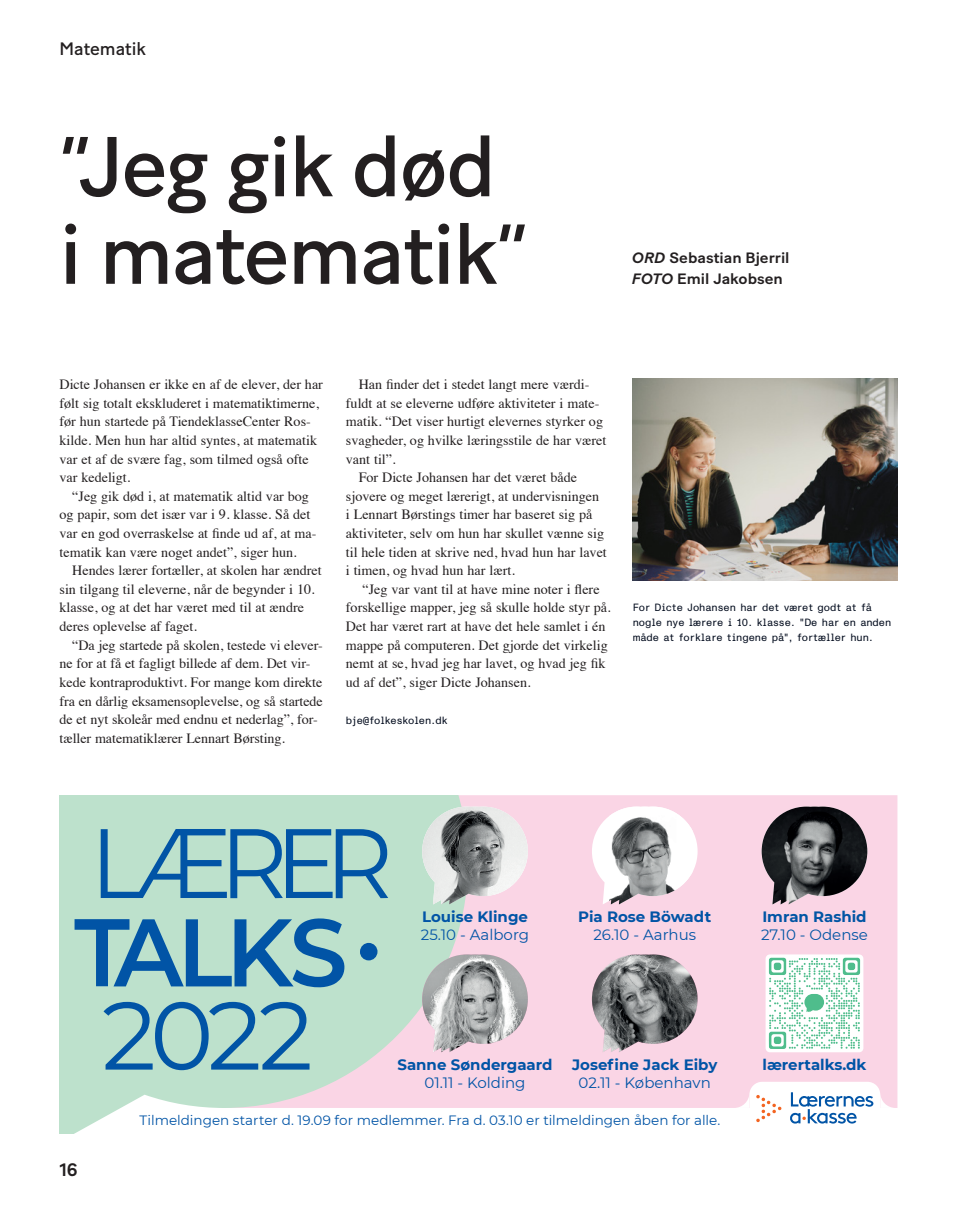
<style>
.page{position:relative;width:957px;height:1217px;background:#fff}
.page>*{position:absolute;margin:0;border:0;box-sizing:border-box;transform-origin:0 0}
.t1{font:95.85px "Montserrat";color:#0154a6}
.t2{font:84.6px "Baton Turbo";letter-spacing:-.02em;color:#231f20}
.t3{font:18px "Baton Turbo";color:#231f20}
.t4{font:500 18px "Baton Turbo";color:#231f20}
.t5{font:700 15px/18px "Montserrat";color:#0154a6;text-align:center}
.t6{font:500 15px "Baton Turbo";color:#231f20;scale:1.06 1}
.t7{font:15px/18px "Montserrat";color:#0154a6}
.t8{font:15px/18px "Montserrat";color:#0155a4}
.Folkeskolen_Times_Br{font:14.1px/18.6px "Times";color:#231f20}
.t9{font:13.5px "Montserrat";color:#0154a6}
.Billedtekster{font:10.5px/15px "ABC Monument Grotesk Semi Mono Regular";color:#010a1c}
.s1{font-style:italic}
.s2{font-weight:700}
.s3{font-weight:400}
</style>
<div class="page">
<img style="left:632px;top:378px;width:265px;height:203px">
<div style="left:222px;top:795px;width:675px;height:312px;background:#fad5e5"></div>
<div style="left:749px;top:1081px;width:131px;height:52px;background:#fff;border-radius:13px"></div>
<svg style="left:60px;top:795px;width:408px;height:338px;fill:#bde1cc"></svg>
<div style="left:360px;top:942px;width:18px;height:18px;background:#0154a6;border-radius:50%"></div>
<svg style="left:75px;top:918px;width:269px;height:69px"></svg>
<svg style="left:101px;top:828px;width:287px;height:69px"></svg>
<svg style="left:790px;top:1092px;width:83px;height:31px"></svg>
<svg style="left:756px;top:1095px;width:26px;height:26px"></svg>
<img style="left:422px;top:806px;width:106px;height:98px">
<svg style="left:592px;top:816px;width:105px;height:88px"></svg>
<img style="left:609px;top:806px;width:83px;height:98px">
<img style="left:761px;top:806px;width:106px;height:98px">
<img style="left:592px;top:954px;width:105px;height:97px">
<img style="left:422px;top:954px;width:106px;height:97px">
<div style="left:765px;top:954px;width:98px;height:97px;background:#fff;border-radius:4px"></div>
<svg style="left:769px;top:957px;width:91px;height:91px"></svg>
<svg style="left:740px;top:1097px;width:9px;height:10px"></svg>
<svg style="left:880px;top:1094px;width:10px;height:13px"></svg>
<p class="t3" style="left:60px;top:35px;width:88px">Matematik</p>
<p class="t2" style="left:60px;top:102px;width:438px">”Jeg gik død</p>
<p class="t2" style="left:60px;top:190px;width:470px">i matematik”</p>
<p class="t6" style="left:632px;top:246px;width:150px"><span class="s1">ORD</span> Sebastian Bjerril</p>
<p class="t6" style="left:632px;top:267px;width:144px"><span class="s1">FOTO</span> Emil Jakobsen</p>
<p class="Folkeskolen_Times_Br" style="left:60px;top:374px;width:265px">Dicte Johansen er ikke en af de elever, der har følt sig totalt ekskluderet i matematiktimerne, før hun startede på TiendeklasseCenter Ros&shy;kilde. Men hun har altid syntes, at matematik var et af de svære fag, som tilmed også ofte var kedeligt.</p>
<p class="Folkeskolen_Times_Br" style="left:60px;top:485px;width:258px;text-indent:13px">“Jeg gik død i, at matematik altid var bog og papir, som det især var i 9. klasse. Så det var en god overraskelse at finde ud af, at ma&shy;tematik kan være noget andet”, siger hun.</p>
<p class="Folkeskolen_Times_Br" style="left:60px;top:560px;width:264px;text-indent:13px">Hendes lærer fortæller, at skolen har ændret sin tilgang til eleverne, når de begynder i 10. klasse, og at det har været med til at ændre deres oplevelse af faget.</p>
<p class="Folkeskolen_Times_Br" style="left:60px;top:634px;width:265px;text-indent:13px">“Da jeg startede på skolen, testede vi elever&shy;ne for at få et fagligt billede af dem. Det vir&shy;kede kontraproduktivt. For mange kom direkte fra en dårlig eksamensoplevelse, og så startede de et nyt skoleår med endnu et nederlag”, for&shy;tæller matematiklærer Lennart Børsting.</p>
<p class="Folkeskolen_Times_Br" style="left:346px;top:374px;width:262px;text-indent:13px">Han finder det i stedet langt mere værdi&shy;fuldt at se eleverne udføre aktiviteter i mate&shy;matik. “Det viser hurtigt elevernes styrker og svagheder, og hvilke læringsstile de har været vant til”.</p>
<p class="Folkeskolen_Times_Br" style="left:346px;top:467px;width:262px;text-indent:13px">For Dicte Johansen har det været både sjovere og meget lærerigt, at undervisningen<br>i Lennart Børstings timer har baseret sig på aktiviteter, selv om hun har skullet vænne sig til hele tiden at skrive ned, hvad hun har lavet i timen, og hvad hun har lært.</p>
<p class="Folkeskolen_Times_Br" style="left:346px;top:578px;width:266px;text-indent:17px">“Jeg var vant til at have mine noter i flere forskellige mapper, jeg så skulle holde styr på.<br>Det har været rart at have det hele samlet i én mappe på computeren. Det gjorde det virkelig nemt at se, hvad jeg har lavet, og hvad jeg fik ud af det”, siger Dicte Johansen.</p>
<p class="Billedtekster" style="left:346px;top:712px;width:103px">bje@folkeskolen.dk</p>
<p class="Billedtekster" style="left:632px;top:600px;width:260px">For Dicte Johansen har det været godt at få nogle nye lærere i 10. klasse. "De har en anden måde at forklare tingene på", fortæller hun.</p>
<p class="t1" style="left:102px;top:969px;width:213px">2022</p>
<p class="t7" style="left:421px;top:906px;width:110px"><span class="s2">Louise Klinge<br></span>25.10 - Aalborg</p>
<p class="t5" style="left:578px;top:906px;width:135px">Pia Rose Böwadt<br><span class="s3">26.10 - Aarhus</span></p>
<p class="t8" style="left:761px;top:906px;width:108px"><span class="s2">Imran Rashid<br></span>27.10 - Odense</p>
<p class="t5" style="left:572px;top:1054px;width:147px">Josefine Jack Eiby<br><span class="s3">02.11 - København</span></p>
<p class="t5" style="left:397px;top:1054px;width:157px">Sanne Søndergaard<br><span class="s3">01.11 - Kolding</span></p>
<p class="t5" style="left:762px;top:1054px;width:105px">lærertalks.dk</p>
<p class="t4" style="left:60px;top:1155px;width:20px">16</p>
<p class="t9" style="left:140px;top:1110px;width:582px">Tilmeldingen starter d. 19.09 for medlemmer. Fra d. 03.10 er tilmeldingen åben for alle.</p>
</div>
